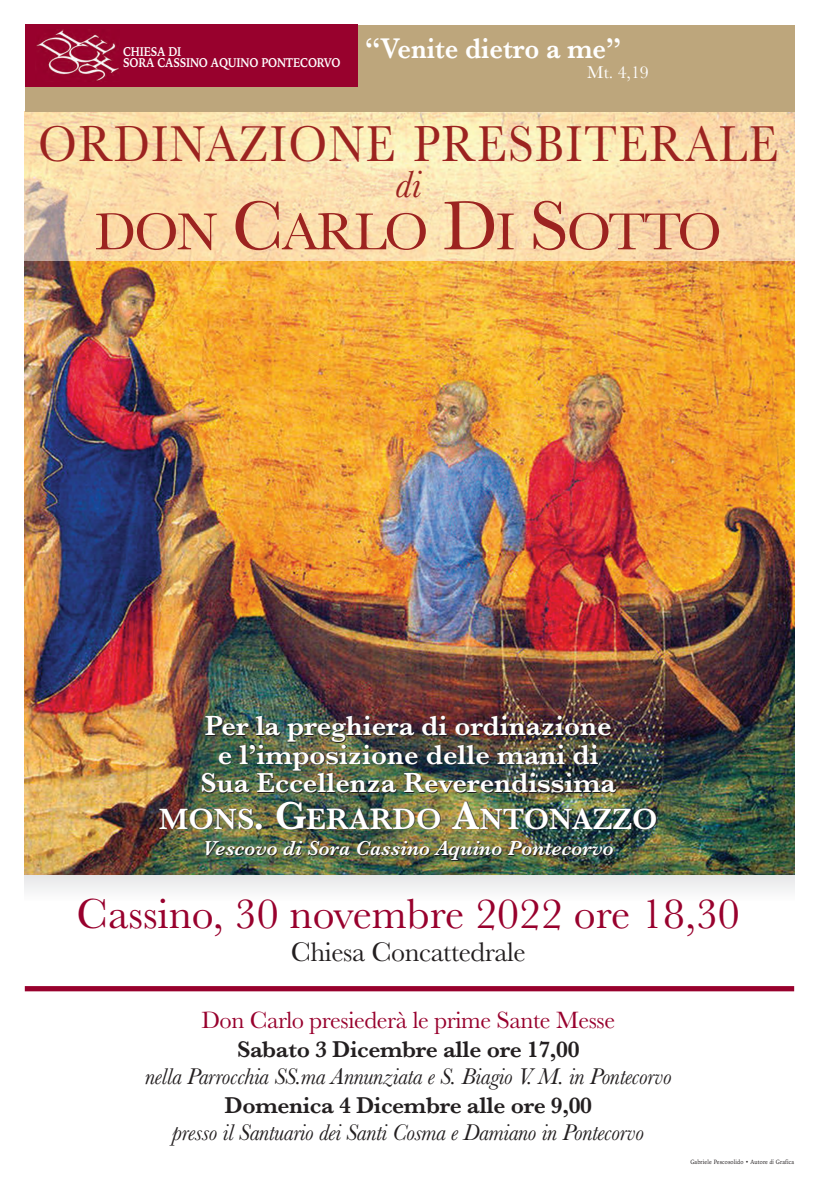
<style>
.page{position:relative;width:819px;height:1191px;background:#fff}
.page>*{position:absolute;margin:0;border:0;box-sizing:border-box;transform-origin:0 0}
.t1{font:53.99px "Baskerville";letter-spacing:-.035em;color:#9c2320}
.t2{font:52.41px "Baskerville";letter-spacing:.03em;color:#9c2320;scale:.9 1}
.t3{font:43.75px "Baskerville";color:#98012d}
.t4{font:italic 39.29px "Baskerville";color:#9c2320}
.t5{font:600 30.54px "Baskerville";color:#fff}
.t6{font:600 29.57px "Baskerville";color:#fff;scale:.9 1}
.t7{font:600 28.53px/28.5px "Baskerville";color:#fff;text-align:center}
.t8{font:28px "Baskerville";letter-spacing:-.015em;color:#231f20}
.t9{font:24.5px "Baskerville";letter-spacing:-.015em;color:#98012d}
.t10{font:italic 23.62px "Baskerville";letter-spacing:-.015em;color:#231f20}
.t11{font:600 23.62px "Baskerville";letter-spacing:-.015em;color:#231f20}
.t12{font:italic 600 21px "Baskerville";color:#fff}
.t13{font:17.76px "Baskerville";color:#fff}
.t14{font:700 12.69px/10.8px "Iowan Old Style";letter-spacing:-.015em;color:#fff;scale:.85 1}
.t15{font:6.12px "Iowan Old Style";letter-spacing:.025em;color:#231f20;scale:.9 1}
.s1{font-size:72.01px}
.s2{font-size:40.69px}
.s3{font-style:italic}
</style>
<div class="page">
<img style="left:25px;top:260px;width:769px;height:616px">
<img style="left:25px;top:112px;width:769px;height:148px">
<div style="left:25px;top:25px;width:769px;height:87px;background:#bda67c"></div>
<div style="left:25px;top:986px;width:769px;height:5px;background:#98012d"></div>
<div style="left:25px;top:25px;width:332px;height:62px;background:#98012d"></div>
<img style="left:36px;top:30px;width:83px;height:51px">
<div style="left:25px;top:876px;width:769px;height:24px;background:#f1f2f3"></div>
<p class="t14" style="left:123px;top:46px;width:257px">CHIESA DI<br>SORA CASSINO AQUINO PONTECORVO</p>
<p class="t6" style="left:365px;top:30px;width:286px">“Venite dietro a me”</p>
<p class="t13" style="left:587px;top:61px;width:63px">Mt. 4,19</p>
<h2 class="t2" style="left:38px;top:112px;width:824px">ORDINAZIONE PRESBITERALE</h2>
<h3 class="t4" style="left:395px;top:161px;width:27px">di</h3>
<h1 class="t1" style="left:95px;top:199px;width:628px">DON <span class="s1">C</span>ARLO <span class="s1">D</span>I <span class="s1">S</span>OTTO</h1>
<p class="t7" style="left:200px;top:711px;width:417px">Per la preghiera di ordinazione e l’imposizione delle mani di<br>Sua Eccellenza Reverendissima</p>
<p class="t5" style="left:159px;top:800px;width:500px">MONS<span class="s2">. G</span>ERARDO <span class="s2">A</span>NTONAZZO</p>
<p class="t12" style="left:202px;top:835px;width:413px">Vescovo di Sora Cassino Aquino Pontecorvo</p>
<h3 class="t3" style="left:77px;top:887px;width:664px">Cassino, 30 novembre 2022 ore 18,30</h3>
<p class="t8" style="left:291px;top:935px;width:236px">Chiesa Concattedrale</p>
<p class="t9" style="left:201px;top:1005px;width:415px">Don Carlo presiederà le prime Sante Messe</p>
<p class="t11" style="left:237px;top:1034px;width:344px">Sabato 3 Dicembre alle ore 17,00</p>
<p class="t10" style="left:145px;top:1061px;width:528px">nella Parrocchia SS.ma Annunziata e S. Biagio V. M. in Pontecorvo</p>
<p class="t11" style="left:224px;top:1090px;width:369px">Domenica 4 Dicembre alle ore 9,00</p>
<p class="t10" style="left:172px;top:1117px;width:473px">presso il Santuario dei Santi Cosma e Damiano in Pontecorvo</p>
<p class="t15" style="left:690px;top:1158px;width:117px">Gabriele Pescosolido • Autore <span class="s3">di</span> Grafica</p>
</div>
